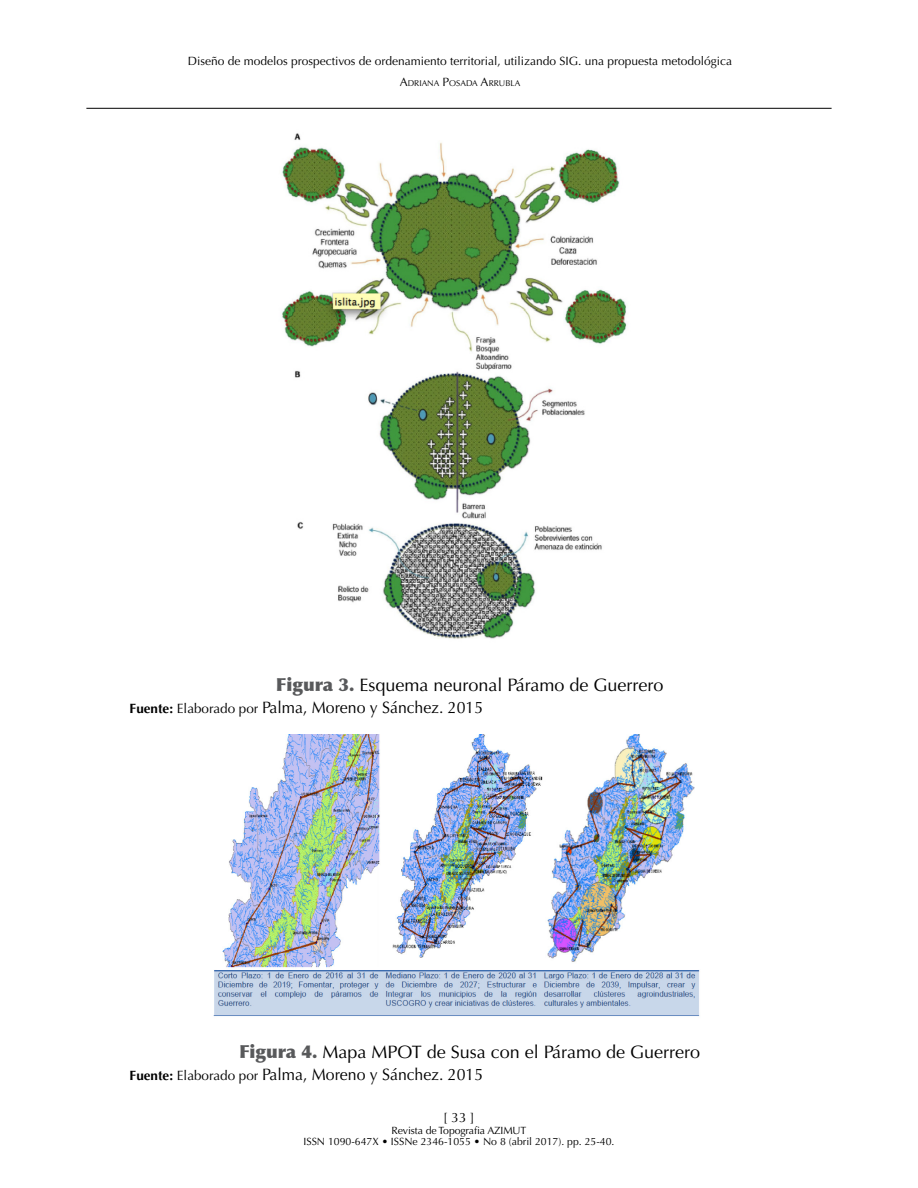
<style>
.page{position:relative;width:918px;height:1188px;background:#fff}
.page>*{position:absolute;margin:0;border:0;box-sizing:border-box;transform-origin:0 0}
.t1{font:18px "Optima LT Std";color:#000}
.t2{font:16.5px "Optima LT Std";color:#000;scale:.96 1}
.t3{font:13.5px "Optima LT Std";color:#000}
.t4{font:12px "Optima LT Std";color:#000}
.t5{font:10.5px/10.8px "Optima LT Std";color:#000;text-align:center}
.t6{font:8.4px "Optima LT Std";color:#000}
.s1{font-size:12px}
.s2{font-weight:900;color:#58595b}
.s3{font-weight:700;font-size:13.5px}
.s4{font-size:13.5px}
</style>
<div class="page">
<hr style="left:86px;top:108px;width:746px;height:1px;background:#000">
<img style="left:213px;top:734px;width:487px;height:282px">
<img style="left:282px;top:133px;width:345px;height:506px">
<p class="t4" style="left:188px;top:54px;width:546px">Diseño de modelos prospectivos de ordenamiento territorial, utilizando SIG. una propuesta metodológica</p>
<p class="t6" style="left:400px;top:79px;width:122px"><span class="s1">A</span>DRIANA <span class="s1">P</span>OSADA <span class="s1">A</span>RRUBLA</p>
<h1 class="t1" style="left:276px;top:675px;width:389px"><span class="s2">Figura 3.</span> Esquema neuronal Páramo de Guerrero</h1>
<h2 class="t2" style="left:130px;top:698px;width:370px"><span class="s3">Fuente:</span> <span class="s4">Elaborado por</span> Palma, Moreno y Sánchez. 2015</h2>
<h1 class="t1" style="left:239px;top:1042px;width:462px"><span class="s2">Figura 4.</span> Mapa MPOT de Susa con el Páramo de Guerrero</h1>
<h2 class="t2" style="left:130px;top:1065px;width:370px"><span class="s3">Fuente:</span> <span class="s4">Elaborado por</span> Palma, Moreno y Sánchez. 2015</h2>
<p class="t3" style="left:443px;top:1110px;width:33px">[ 33 ]</p>
<p class="t5" style="left:304px;top:1125px;width:312px">Revista de Topografia AZIMUT<br>ISSN 1090-647X • ISSNe 2346-1055 • No 8 (abril 2017). pp. 25-40.</p>
</div>
